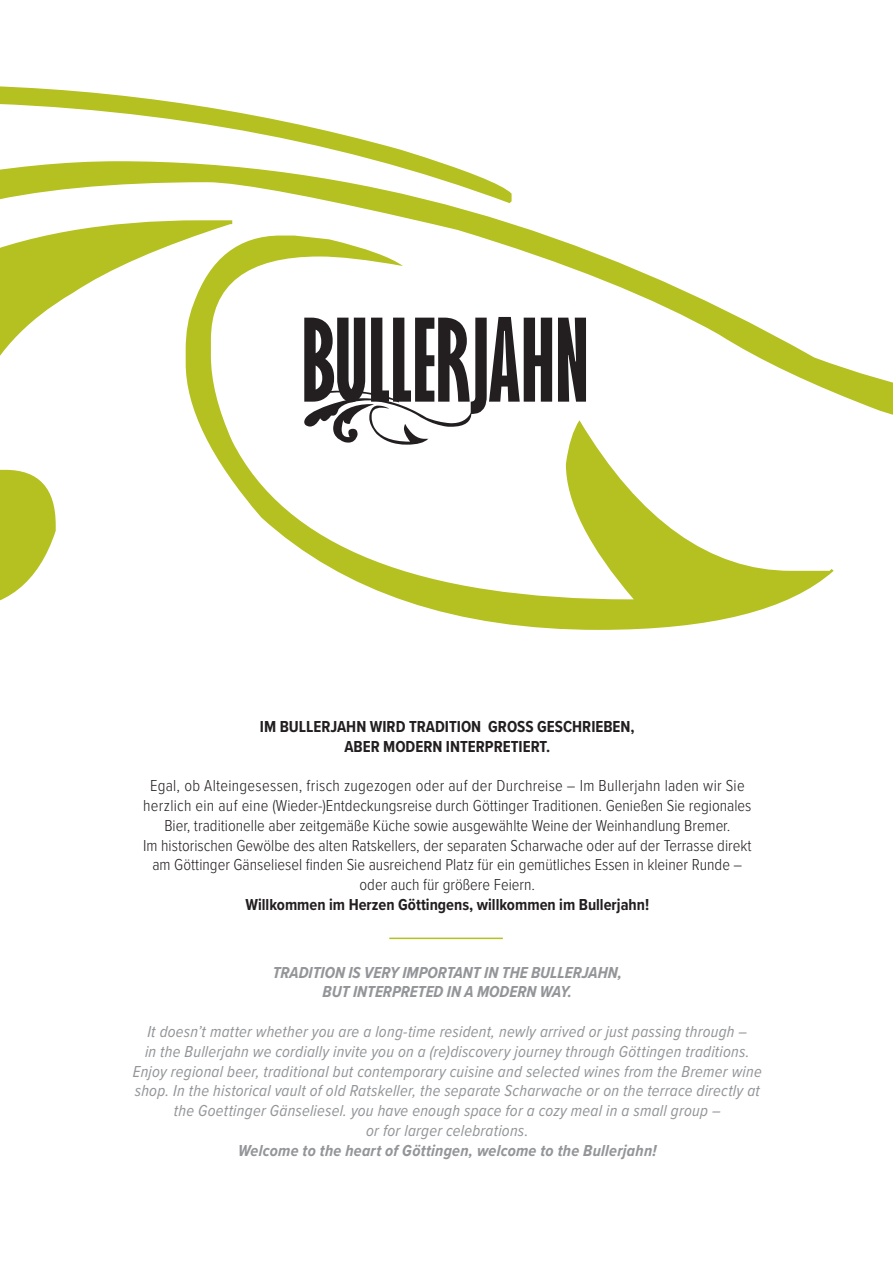
<style>
.page{position:relative;width:893px;height:1263px;background:#fff}
.page>*{position:absolute;margin:0;border:0;box-sizing:border-box;transform-origin:0 0}
.t1{font:300 16.5px/19.8px "Proxima Nova Cond";color:#231f20;text-align:center}
.t2{font:italic 16.5px/19.8px "Proxima Nova Cond";letter-spacing:.015em;color:#939598;text-align:center}
.t3{font:italic 700 16.5px/19.8px "Proxima Nova Cond";color:#939598;text-align:center}
.t4{font:700 16.5px/19.8px "Proxima Nova Cond";color:#231f20;text-align:center}
</style>
<div class="page">
<svg style="left:0;top:86px;width:893px;height:544px"></svg>
<hr style="left:389px;top:937px;width:114px;height:2px;background:#b4c120">
<p class="t4" style="left:260px;top:716px;width:376px">IM BULLERJAHN WIRD TRADITION GROSS GESCHRIEBEN,<br>ABER MODERN INTERPRETIERT.</p>
<p class="t1" style="left:143px;top:775px;width:610px">Egal, ob Alteingesessen, frisch zugezogen oder auf der Durchreise – Im Bullerjahn laden wir Sie herzlich ein auf eine (Wieder-)Entdeckungsreise durch Göttinger Traditionen. Genießen Sie regionales Bier, traditionelle aber zeitgemäße Küche sowie ausgewählte Weine der Weinhandlung Bremer.<br>Im historischen Gewölbe des alten Ratskellers, der separaten Scharwache oder auf der Terrasse direkt am Göttinger Gänseliesel finden Sie ausreichend Platz für ein gemütliches Essen in kleiner Runde – oder auch für größere Feiern.</p>
<p class="t4" style="left:245px;top:894px;width:405px">Willkommen im Herzen Göttingens, willkommen im Bullerjahn!</p>
<p class="t3" style="left:273px;top:962px;width:351px">TRADITION IS VERY IMPORTANT IN THE BULLERJAHN,<br>BUT INTERPRETED IN A MODERN WAY.</p>
<p class="t2" style="left:133px;top:1021px;width:630px">It doesn’t matter whether you are a long-time resident, newly arrived or just passing through –<br>in the Bullerjahn we cordially invite you on a (re)discovery journey through Göttingen traditions.<br>Enjoy regional beer, traditional but contemporary cuisine and selected wines from the Bremer wine shop. In the historical vault of old Ratskeller, the separate Scharwache or on the terrace directly at the Goettinger Gänseliesel. you have enough space for a cozy meal in a small group –<br>or for larger celebrations.</p>
<p class="t3" style="left:238px;top:1140px;width:420px">Welcome to the heart of Göttingen, welcome to the Bullerjahn!</p>
</div>
